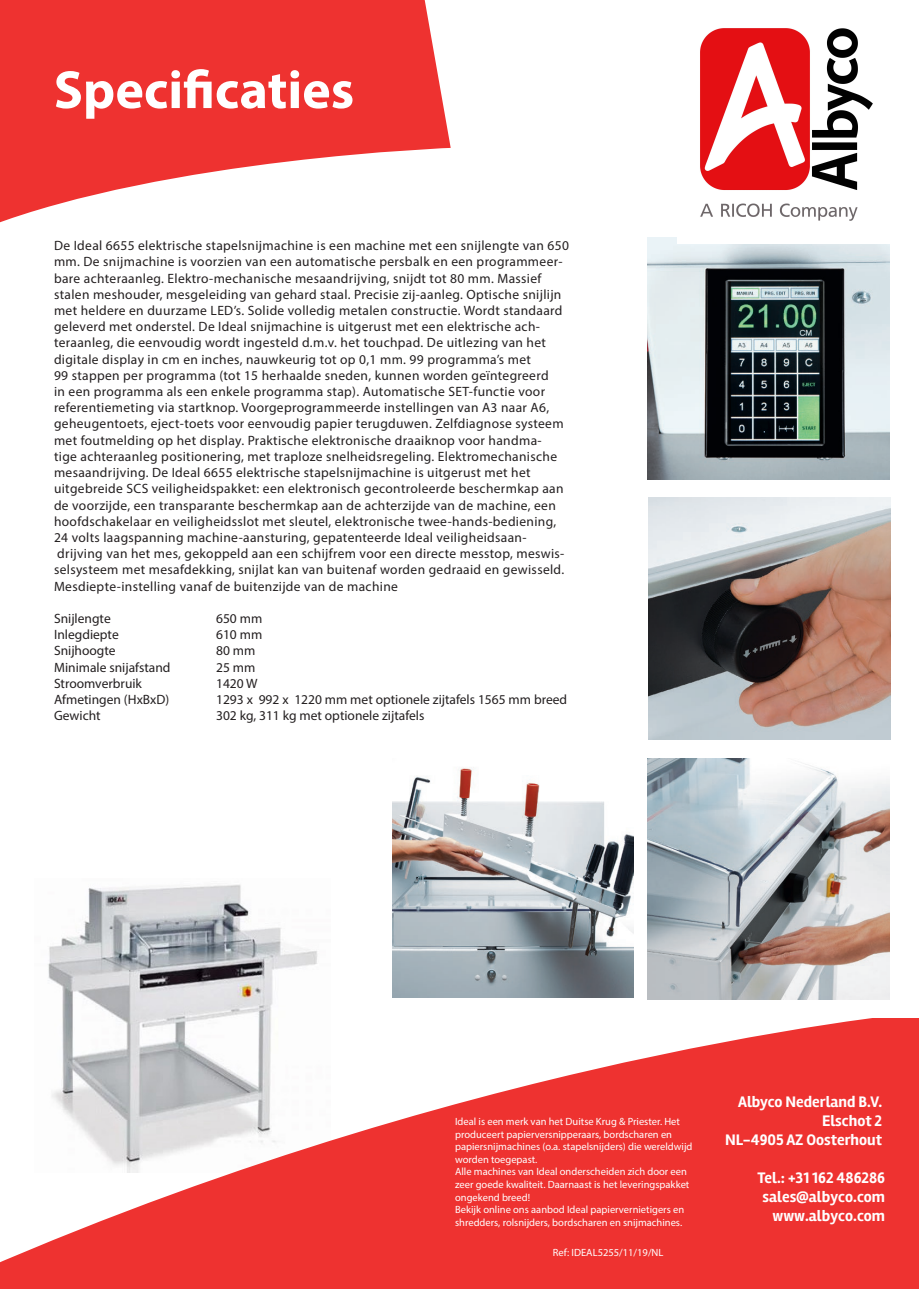
<style>
.page{position:relative;width:919px;height:1289px;background:#fff}
.page>*{position:absolute;margin:0;border:0;box-sizing:border-box;transform-origin:0 0}
.Testo_Titolo1_2righe{font:700 54px "Myriad Pro";color:#fff}
.t1{font:700 15.75px/18.9px "Rambla";color:#fff;text-align:right}
.t2{font:13.5px/16.2px "Myriad Pro";letter-spacing:.025em;color:#231f20}
.t3{font:13.5px "Myriad Pro";color:#231f20}
.Testo_fondo_2{font:10.5px/12.6px "Myriad Pro";color:#fff}
</style>
<div class="page">
<img style="left:48px;top:884px;width:270px;height:134px">
<svg style="left:0;top:1018px;width:918px;height:270px;fill:#ee3230"></svg>
<svg style="left:0;top:0;width:450px;height:223px;fill:#ee3230"></svg>
<img style="left:648px;top:758px;width:241px;height:241px">
<img style="left:647px;top:238px;width:242px;height:241px">
<img style="left:648px;top:498px;width:242px;height:241px">
<img style="left:392px;top:768px;width:242px;height:229px">
<img style="left:677px;top:28px;width:212px;height:215px">
<p class="Testo_Titolo1_2righe" style="left:54px;top:55px;width:302px">Specificaties</p>
<p class="t2" style="left:54px;top:237px;width:516px">De Ideal 6655 elektrische stapelsnijmachine is een machine met een snijlengte van 650 mm. De snijmachine is voorzien van een automatische persbalk en een programmeer&shy;bare achteraanleg. Elektro-mechanische mesaandrijving, snijdt tot 80 mm. Massief stalen meshouder, mesgeleiding van gehard staal. Precisie zij-aanleg. Optische snijlijn met heldere en duurzame LED’s. Solide volledig metalen constructie. Wordt standaard geleverd met onderstel. De Ideal snijmachine is uitgerust met een elektrische ach&shy;teraanleg, die eenvoudig wordt ingesteld d.m.v. het touchpad. De uitlezing van het digitale display in cm en inches, nauwkeurig tot op 0,1 mm. 99 programma’s met<br>99 stappen per programma (tot 15 herhaalde sneden, kunnen worden geïntegreerd<br>in een programma als een enkele programma stap). Automatische SET-functie voor referentiemeting via startknop. Voorgeprogrammeerde instellingen van A3 naar A6, geheugentoets, eject-toets voor eenvoudig papier terugduwen. Zelfdiagnose systeem met foutmelding op het display. Praktische elektronische draaiknop voor handma-<br>tige achteraanleg positionering, met traploze snelheidsregeling. Elektromechanische mesaandrijving. De Ideal 6655 elektrische stapelsnijmachine is uitgerust met het uitgebreide SCS veiligheidspakket: een elektronisch gecontroleerde beschermkap aan de voorzijde, een transparante beschermkap aan de achterzijde van de machine, een hoofdschakelaar en veiligheidsslot met sleutel, elektronische twee-hands-bediening, 24 volts laagspanning machine-aansturing, gepatenteerde Ideal veiligheidsaan&shy;drijving van het mes, gekoppeld aan een schijfrem voor een directe messtop, meswis&shy;selsysteem met mesafdekking, snijlat kan van buitenaf worden gedraaid en gewisseld.<br>Mesdiepte-instelling vanaf de buitenzijde van de machine</p>
<p class="t3" style="left:54px;top:610px;width:58px">Snijlengte</p>
<p class="t2" style="left:216px;top:610px;width:48px">650 mm</p>
<p class="t3" style="left:54px;top:626px;width:66px">Inlegdiepte</p>
<p class="t2" style="left:216px;top:626px;width:48px">610 mm</p>
<p class="t3" style="left:54px;top:642px;width:63px">Snijhoogte</p>
<p class="t2" style="left:216px;top:642px;width:41px">80 mm</p>
<p class="t3" style="left:54px;top:658px;width:118px">Minimale snijafstand</p>
<p class="t2" style="left:216px;top:658px;width:41px">25 mm</p>
<p class="t3" style="left:54px;top:675px;width:89px">Stroomverbruik</p>
<p class="t2" style="left:216px;top:675px;width:43px">1420 W</p>
<p class="t3" style="left:54px;top:691px;width:117px">Afmetingen (HxBxD)</p>
<p class="t3" style="left:216px;top:691px;width:352px">1293 x 992 x 1220 mm met optionele zijtafels 1565 mm breed</p>
<p class="t3" style="left:54px;top:707px;width:48px">Gewicht</p>
<p class="t3" style="left:216px;top:707px;width:210px">302 kg, 311 kg met optionele zijtafels</p>
<p class="Testo_fondo_2" style="left:455px;top:1114px;width:239px">Ideal is een merk van het Duitse Krug &amp; Priester. Het produceert papierversnipperaars, bordscharen en papiersnijmachines (o.a. stapelsnijders) die wereldwijd worden toegepast.</p>
<p class="Testo_fondo_2" style="left:455px;top:1165px;width:236px">Alle machines van Ideal onderscheiden zich door een zeer goede kwaliteit. Daarnaast is het leveringspakket ongekend breed!</p>
<p class="Testo_fondo_2" style="left:455px;top:1203px;width:230px">Bekijk online ons aanbod Ideal papiervernietigers en shredders, rolsnijders, bordscharen en snijmachines.</p>
<p class="Testo_fondo_2" style="left:553px;top:1246px;width:112px">Ref: IDEAL5255/11/19/NL</p>
<p class="t1" style="left:738px;top:1092px;width:146px">Albyco Nederland B.V.</p>
<p class="t1" style="left:822px;top:1111px;width:62px">Elschot 2</p>
<p class="t1" style="left:725px;top:1130px;width:159px">NL-4905 AZ Oosterhout</p>
<p class="t1" style="left:757px;top:1168px;width:129px">Tel.: +31 162 486286 sales@albyco.com www.albyco.com</p>
</div>
